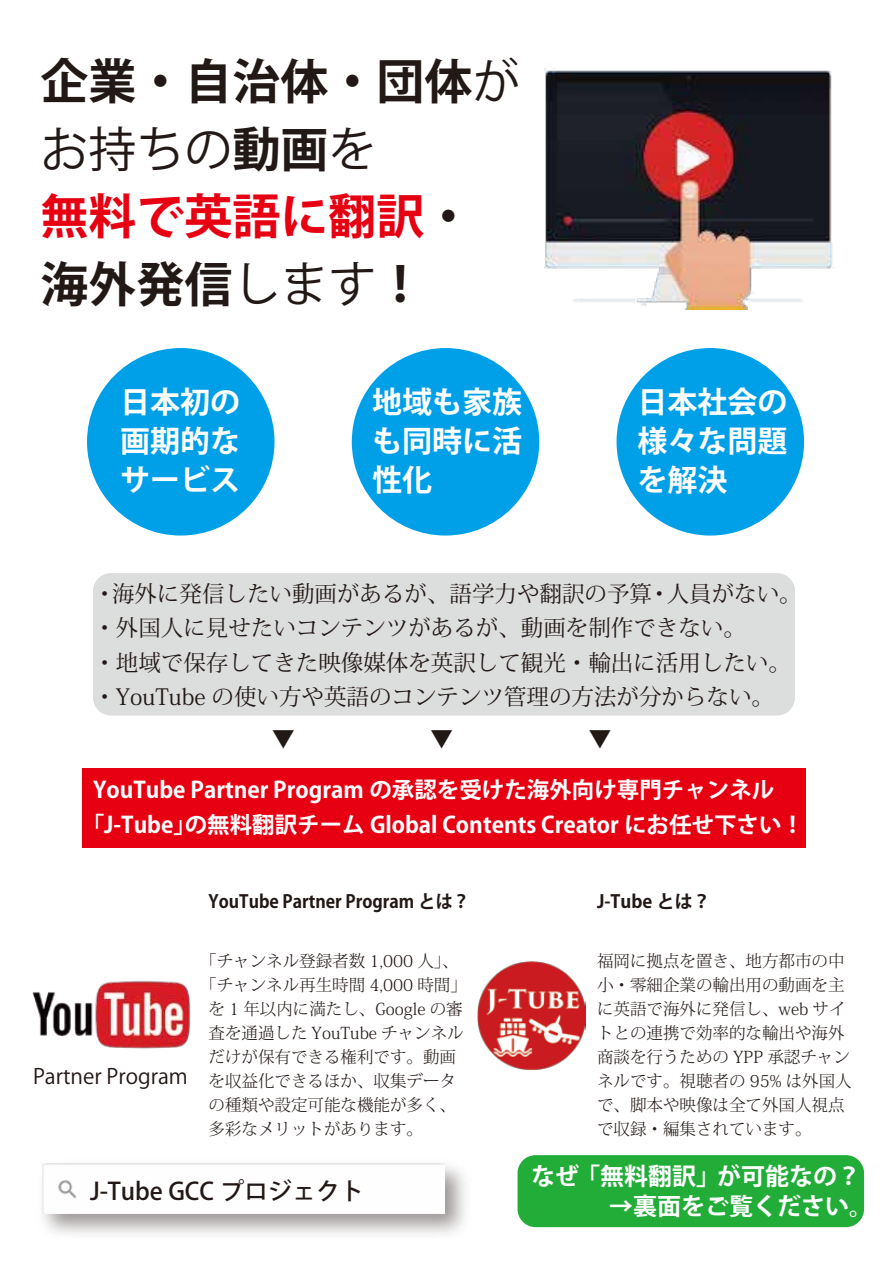
<style>
.page{position:relative;width:893px;height:1263px;background:#fff}
.page>*{position:absolute;margin:0;border:0;box-sizing:border-box;transform-origin:0 0}
.t1{font:700 48px/67.5px "Koz Go Pro";color:#221815}
.t2{font:700 30px/39px "Koz Go Pro";color:#fff;text-align:justify}
.t3{font:700 24px "Koz Go Pro";color:#fff}
.t4{font:500 24px "Koz Go Pro";color:#221815}
.t5{font:22.5px/34.5px "Koz Min Pro";color:#221815}
.t6{font:700 22.5px/34.5px "Koz Go Pro";color:#fff}
.t7{font:21px "Koz Go Pro";color:#221815}
.t8{font:700 18px "Koz Go Pro";color:#221815;scale:.95 1}
.t9{font:700 18px "Koz Go Pro";color:#221815}
.t10{font:300 16.5px/24px "Koz Min Pro";color:#221815}
.s1{font-weight:400}
.s2{color:#e60012}
</style>
<div class="page">
<div style="left:93px;top:573px;width:702px;height:143px;background:#dcdddd;border-radius:18px"></div>
<div style="left:82px;top:768px;width:724px;height:80px;background:#e60012"></div>
<img style="left:477px;top:962px;width:108px;height:108px">
<img style="left:32px;top:981px;width:158px;height:68px">
<div style="left:518px;top:1155px;width:346px;height:72px;background:#22ac38;border-radius:18px"></div>
<img style="left:544px;top:68px;width:290px;height:241px">
<div style="left:87px;top:348px;width:187px;height:188px;background:#00a0e9;border-radius:50%"></div>
<div style="left:352px;top:348px;width:187px;height:188px;background:#00a0e9;border-radius:50%"></div>
<div style="left:616px;top:348px;width:188px;height:188px;background:#00a0e9;border-radius:50%"></div>
<img style="left:42px;top:1164px;width:402px;height:50px">
<h1 class="t1" style="left:40px;top:51px;width:481px">企業・自治体・団体<span class="s1">がお持ちの</span>動画<span class="s1">を<br></span><span class="s2">無料で英語に翻訳</span>・海外発信<span class="s1">します</span>！</h1>
<h2 class="t2" style="left:120px;top:385px;width:121px">日本初の画期的なサービス</h2>
<h2 class="t2" style="left:372px;top:385px;width:151px">地域も家族も同時に活性化</h2>
<h2 class="t2" style="left:638px;top:385px;width:151px">日本社会の様々な問題を解決</h2>
<h3 class="t5" style="left:93px;top:576px;width:710px">・海外に発信したい動画があるが、語学力や翻訳の予算・人員がない。・外国人に見せたいコンテンツがあるが、動画を制作できない。<br>・地域で保存してきた映像媒体を英訳して観光・輸出に活用したい。・YouTube の使い方や英語のコンテンツ管理の方法が分からない。</h3>
<h3 class="t5" style="left:272px;top:721px;width:24px">▼</h3>
<h3 class="t5" style="left:430px;top:721px;width:24px">▼</h3>
<h3 class="t5" style="left:589px;top:721px;width:24px">▼</h3>
<h3 class="t6" style="left:82px;top:774px;width:724px;text-indent:11px">YouTube Partner Program の承認を受けた海外向け専門チャンネル「J-Tube」の無料翻訳チーム Global Contents Creator にお任せ下さい！</h3>
<p class="t7" style="left:33px;top:1062px;width:156px">Partner Program</p>
<p class="t8" style="left:208px;top:890px;width:277px">YouTube Partner Program とは？</p>
<p class="t10" style="left:200px;top:948px;width:260px">「チャンネル登録者数 1,000 人」、</p>
<p class="t10" style="left:200px;top:972px;width:268px">「チャンネル再生時間 4,000 時間」</p>
<p class="t10" style="left:208px;top:996px;width:256px">を 1 年以内に満たし、Google の審</p>
<p class="t10" style="left:208px;top:1020px;width:257px">査を通過した YouTube チャンネル</p>
<p class="t10" style="left:208px;top:1044px;width:249px">だけが保有できる権利です。動画</p>
<p class="t10" style="left:208px;top:1068px;width:249px">を収益化できるほか、収集データ</p>
<p class="t10" style="left:208px;top:1092px;width:249px">の種類や設定可能な機能が多く、</p>
<p class="t10" style="left:208px;top:1116px;width:216px">多彩なメリットがあります。</p>
<h3 class="t4" style="left:90px;top:1176px;width:276px">J-Tube GCC プロジェクト</h3>
<p class="t9" style="left:597px;top:890px;width:115px">J-Tube とは？</p>
<p class="t10" style="left:597px;top:948px;width:256px">福岡に拠点を置き、地方都市の中小・零細企業の輸出用の動画を主に英語で海外に発信し、web サイトとの連携で効率的な輸出や海外商談を行うための YPP 承認チャンネルです。視聴者の 95% は外国人で、脚本や映像は全て外国人視点で収録・編集されています。</p>
<h3 class="t3" style="left:531px;top:1161px;width:331px">なぜ「無料翻訳」が可能なの？</h3>
<h3 class="t3" style="left:609px;top:1191px;width:265px">→裏面をご覧ください。</h3>
</div>
